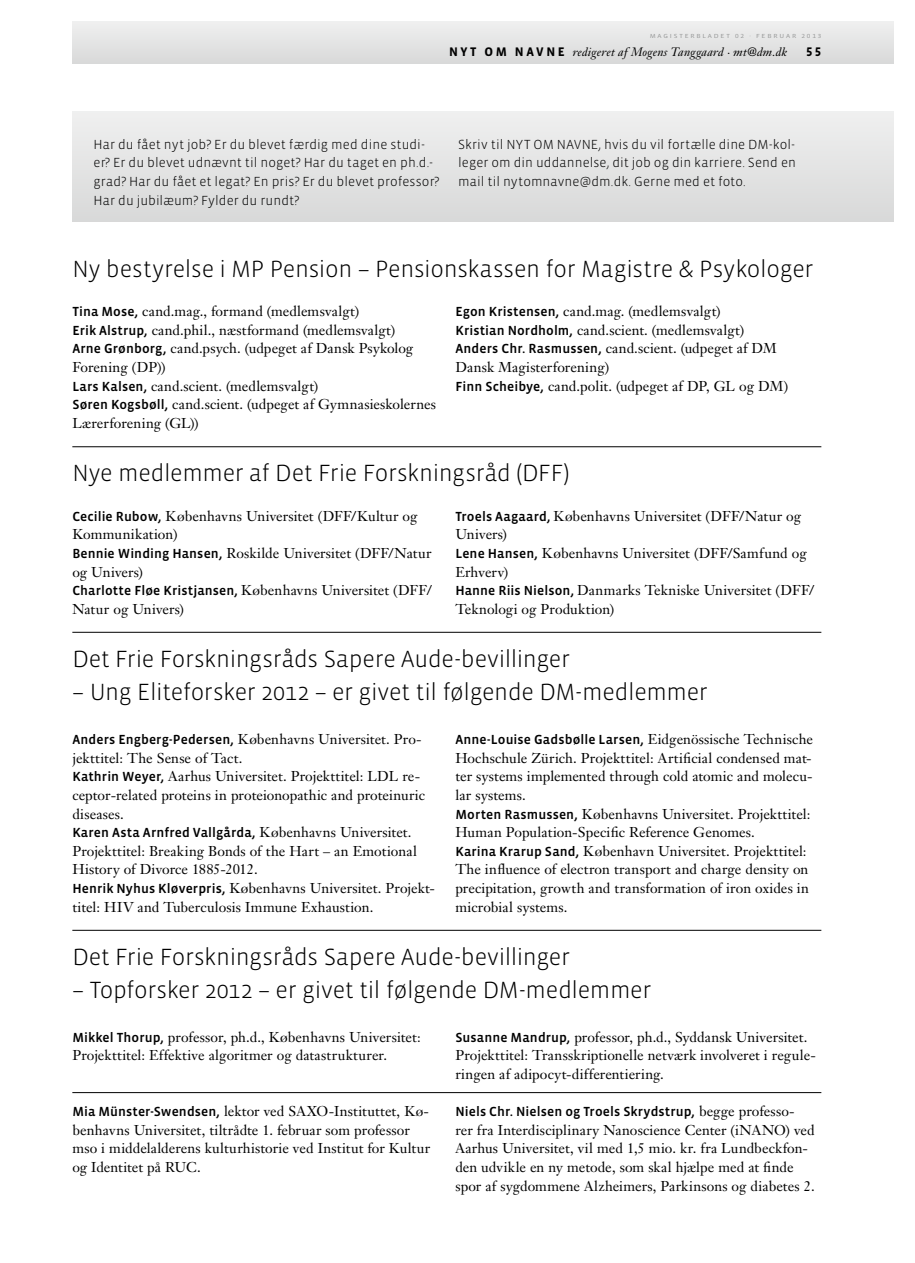
<style>
.page{position:relative;width:915px;height:1263px;background:#fff}
.page>*{position:absolute;margin:0;border:0;box-sizing:border-box;transform-origin:0 0}
.t1{font:300 24px "Vista Sans OT";letter-spacing:-.01em;color:#000}
.t2{font:14.1px/18.6px "Janson Text";letter-spacing:.005em;color:#000}
.t3{font:300 13.5px/18.6px "Vista Sans OT";letter-spacing:.005em;color:#000}
.t4{font:500 13.5px "Vista Sans OT";letter-spacing:.01em;color:#000}
.t5{font:700 12.75px "Vista Sans OT";color:#000}
.t6{font:italic 12px "Janson Text";letter-spacing:.01em;color:#000}
.t7{font:6px "Vista Sans OT";letter-spacing:.25em;color:#979898;scale:1.2 1}
.s1{font-family:"Vista Sans OT";font-weight:700;font-style:normal;font-size:12.75px}
.s2{font-family:"Vista Sans OT";font-weight:500;font-size:13.5px}
.s3{font-family:"Janson Text";font-weight:400;font-size:14.1px}
</style>
<div class="page">
<div style="left:72px;top:111px;width:821px;height:111px;background:#e4e4e4"></div>
<hr style="left:72px;top:446px;width:749px;height:1px;background:#000">
<hr style="left:72px;top:632px;width:749px;height:1px;background:#000">
<hr style="left:72px;top:930px;width:749px;height:1px;background:#000">
<hr style="left:72px;top:1092px;width:749px;height:1px;background:#000">
<div style="left:72px;top:21px;width:821px;height:43px;background:#e4e4e4"></div>
<p class="t7" style="left:649px;top:33px;width:144px">MAGISTERBLADET 02 · FEBRUAR 2013</p>
<p class="t6" style="left:449px;top:47px;width:339px"><span class="s1">N Y T O M N A V N E</span> redigeret af Mogens Tanggaard · mt@dm.dk</p>
<p class="t5" style="left:805px;top:47px;width:17px">55</p>
<p class="t3" style="left:94px;top:135px;width:347px">Har du fået nyt job? Er du blevet færdig med dine studi&shy;er? Er du blevet udnævnt til noget? Har du taget en ph.d.- grad? Har du fået et legat? En pris? Er du blevet professor?<br>Har du jubilæum? Fylder du rundt?</p>
<p class="t3" style="left:458px;top:135px;width:339px;text-align:justify">Skriv til NYT OM NAVNE, hvis du vil fortælle dine DM-kol&shy;leger om din uddannelse, dit job og din karriere. Send en mail til nytomnavne@dm.dk. Gerne med et foto.</p>
<h1 class="t1" style="left:72px;top:257px;width:742px">Ny bestyrelse i MP Pension – Pensionskassen for Magistre &amp; Psykologer</h1>
<p class="t2" style="left:72px;top:303px;width:365px"><span class="s2">Tina Mose,</span> cand.mag., formand (medlemsvalgt)<br><span class="s2">Erik Alstrup,</span> cand.phil., næstformand (medlemsvalgt)<br><span class="s2">Arne Grønborg,</span> cand.psych. (udpeget af Dansk Psykolog Forening (DP))<br><span class="s2">Lars Kalsen,</span> cand.scient. (medlemsvalgt)<br><span class="s2">Søren Kogsbøll,</span> cand.scient. (udpeget af Gymnasieskolernes Lærerforening (GL))</p>
<p class="t2" style="left:455px;top:303px;width:334px"><span class="s2">Egon Kristensen,</span> cand.mag. (medlemsvalgt)<br><span class="s2">Kristian Nordholm,</span> cand.scient. (medlemsvalgt)<br><span class="s2">Anders Chr. Rasmussen,</span> cand.scient. (udpeget af DM Dansk Magisterforening)<br><span class="s2">Finn Scheibye,</span> cand.polit. (udpeget af DP, GL og DM)</p>
<h1 class="t1" style="left:72px;top:461px;width:498px">Nye medlemmer af Det Frie Forskningsråd (DFF)</h1>
<p class="t2" style="left:72px;top:508px;width:361px"><span class="s2">Cecilie Rubow,</span> Københavns Universitet (DFF/Kultur og Kommunikation)<br><span class="s2">Bennie Winding Hansen,</span> Roskilde Universitet (DFF/Natur og Univers)<br><span class="s2">Charlotte Fløe Kristjansen,</span> Københavns Universitet (DFF/ Natur og Univers)</p>
<p class="t2" style="left:455px;top:508px;width:360px"><span class="s2">Troels Aagaard,</span> Københavns Universitet (DFF/Natur og Univers)<br><span class="s2">Lene Hansen,</span> Københavns Universitet (DFF/Samfund og Erhverv)<br><span class="s2">Hanne Riis Nielson,</span> Danmarks Tekniske Universitet (DFF/ Teknologi og Produktion)</p>
<h1 class="t1" style="left:72px;top:647px;width:499px">Det Frie Forskningsråds Sapere Aude-bevillinger</h1>
<h1 class="t1" style="left:72px;top:680px;width:637px">– Ung Eliteforsker 2012 – er givet til følgende DM-medlemmer</h1>
<p class="t2" style="left:72px;top:731px;width:354px"><span class="s2">Anders Engberg-Pedersen,</span> Københavns Universitet. Pro&shy;jekttitel: The Sense of Tact.<br><span class="s2">Kathrin Weyer,</span> Aarhus Universitet. Projekttitel: LDL re&shy;ceptor-related proteins in proteionopathic and proteinuric diseases.</p>
<p class="t4" style="left:72px;top:826px;width:340px">Karen Asta Arnfred Vallgårda, <span class="s3">Københavns Universitet.</span></p>
<p class="t2" style="left:72px;top:843px;width:364px">Projekttitel: Breaking Bonds of the Hart – an Emotional History of Divorce 1885-2012.<br><span class="s2">Henrik Nyhus Kløverpris,</span> Københavns Universitet. Projekt&shy;titel: HIV and Tuberculosis Immune Exhaustion.</p>
<p class="t4" style="left:455px;top:733px;width:359px">Anne-Louise Gadsbølle Larsen, <span class="s3">Eidgenössische Technische</span></p>
<p class="t2" style="left:455px;top:750px;width:358px">Hochschule Zürich. Projekttitel: Artificial condensed mat&shy;ter systems implemented through cold atomic and molecu&shy;lar systems.<br><span class="s2">Morten Rasmussen,</span> Københavns Universitet. Projekttitel:<br>Human Population-Specific Reference Genomes.<br><span class="s2">Karina Krarup Sand,</span> København Universitet. Projekttitel:<br>The influence of electron transport and charge density on precipitation, growth and transformation of iron oxides in microbial systems.</p>
<h1 class="t1" style="left:72px;top:945px;width:499px">Det Frie Forskningsråds Sapere Aude-bevillinger</h1>
<h1 class="t1" style="left:72px;top:978px;width:580px">– Topforsker 2012 – er givet til følgende DM-medlemmer</h1>
<p class="t2" style="left:72px;top:1029px;width:350px"><span class="s2">Mikkel Thorup,</span> professor, ph.d., Københavns Universitet:<br>Projekttitel: Effektive algoritmer og datastrukturer.</p>
<p class="t2" style="left:455px;top:1029px;width:362px"><span class="s2">Susanne Mandrup,</span> professor, ph.d., Syddansk Universitet.<br>Projekttitel: Transskriptionelle netværk involveret i regule&shy;ringen af adipocyt-differentiering.</p>
<p class="t2" style="left:72px;top:1103px;width:359px"><span class="s2">Mia Münster-Swendsen,</span> lektor ved SAXO-Instituttet, Kø&shy;benhavns Universitet, tiltrådte 1. februar som professor mso i middelalderens kulturhistorie ved Institut for Kultur og Identitet på RUC.</p>
<p class="t4" style="left:455px;top:1105px;width:341px">Niels Chr. Nielsen og Troels Skrydstrup, <span class="s3">begge professo-</span></p>
<p class="t2" style="left:455px;top:1122px;width:361px">rer fra Interdisciplinary Nanoscience Center (iNANO) ved Aarhus Universitet, vil med 1,5 mio. kr. fra Lundbeckfon&shy;den udvikle en ny metode, som skal hjælpe med at finde spor af sygdommene Alzheimers, Parkinsons og diabetes 2.</p>
</div>
